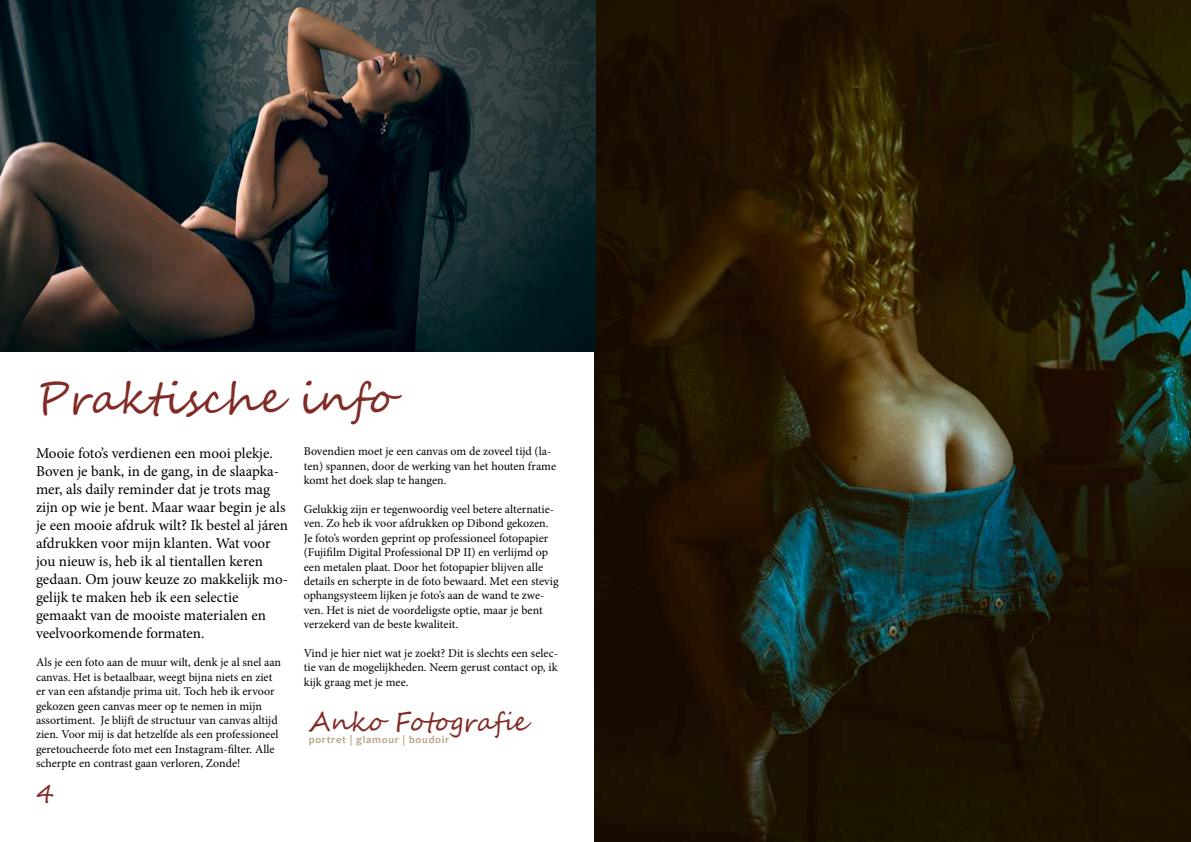
<style>
.page{position:relative;width:1191px;height:842px;background:#fff}
.page>*{position:absolute;margin:0;border:0;box-sizing:border-box;transform-origin:0 0}
.t1{font:43px "Segoe Script";color:#802b26}
.t2{font:26.4px "Segoe Script";color:#802b26}
.t3{font:25px "Segoe Script";color:#802b26}
.t4{font:15px/18px "Minion Pro";color:#000}
.t5{font:12px/14.4px "Minion Pro";color:#000}
.t6{font:700 10.5px "Candara";letter-spacing:.07em;color:#baa287}
</style>
<div class="page">
<img style="left:595px;top:0;width:596px;height:842px">
<img style="left:0;top:0;width:596px;height:351px">
<h1 class="t1" style="left:36px;top:363px;width:359px">Praktische info</h1>
<p class="t4" style="left:36px;top:444px;width:254px">Mooie foto’s verdienen een mooi plekje.<br>Boven je bank, in de gang, in de slaapka&shy;mer, als daily reminder dat je trots mag zijn op wie je bent. Maar waar begin je als je een mooie afdruk wilt? Ik bestel al járen afdrukken voor mijn klanten. Wat voor jou nieuw is, heb ik al tientallen keren gedaan. Om jouw keuze zo makkelijk mo&shy;gelijk te maken heb ik een selectie gemaakt van de mooiste materialen en veelvoorkomende formaten.</p>
<p class="t5" style="left:36px;top:655px;width:247px">Als je een foto aan de muur wilt, denk je al snel aan canvas. Het is betaalbaar, weegt bijna niets en ziet er van een afstandje prima uit. Toch heb ik ervoor gekozen geen canvas meer op te nemen in mijn assortiment. Je blijft de structuur van canvas altijd zien. Voor mij is dat hetzelfde als een professioneel geretoucheerde foto met een Instagram-filter. Alle scherpte en contrast gaan verloren, Zonde!</p>
<p class="t5" style="left:304px;top:444px;width:254px">Bovendien moet je een canvas om de zoveel tijd (la&shy;ten) spannen, door de werking van het houten frame komt het doek slap te hangen.</p>
<p class="t5" style="left:304px;top:502px;width:256px">Gelukkig zijn er tegenwoordig veel betere alternatie&shy;ven. Zo heb ik voor afdrukken op Dibond gekozen.<br>Je foto’s worden geprint op professioneel fotopapier (Fujifilm Digital Professional DP II) en verlijmd op een metalen plaat. Door het fotopapier blijven alle details en scherpte in de foto bewaard. Met een stevig ophangsysteem lijken je foto’s aan de wand te zwe&shy;ven. Het is niet de voordeligste optie, maar je bent verzekerd van de beste kwaliteit.</p>
<p class="t5" style="left:304px;top:646px;width:256px;text-align:justify">Vind je hier niet wat je zoekt? Dit is slechts een selec&shy;tie van de mogelijkheden. Neem gerust contact op, ik kijk graag met je mee.</p>
<h2 class="t2" style="left:308px;top:700px;width:220px">Anko Fotografie</h2>
<p class="t6" style="left:309px;top:733px;width:142px">portret | glamour | boudoir</p>
<h3 class="t3" style="left:36px;top:773px;width:20px">4</h3>
</div>
